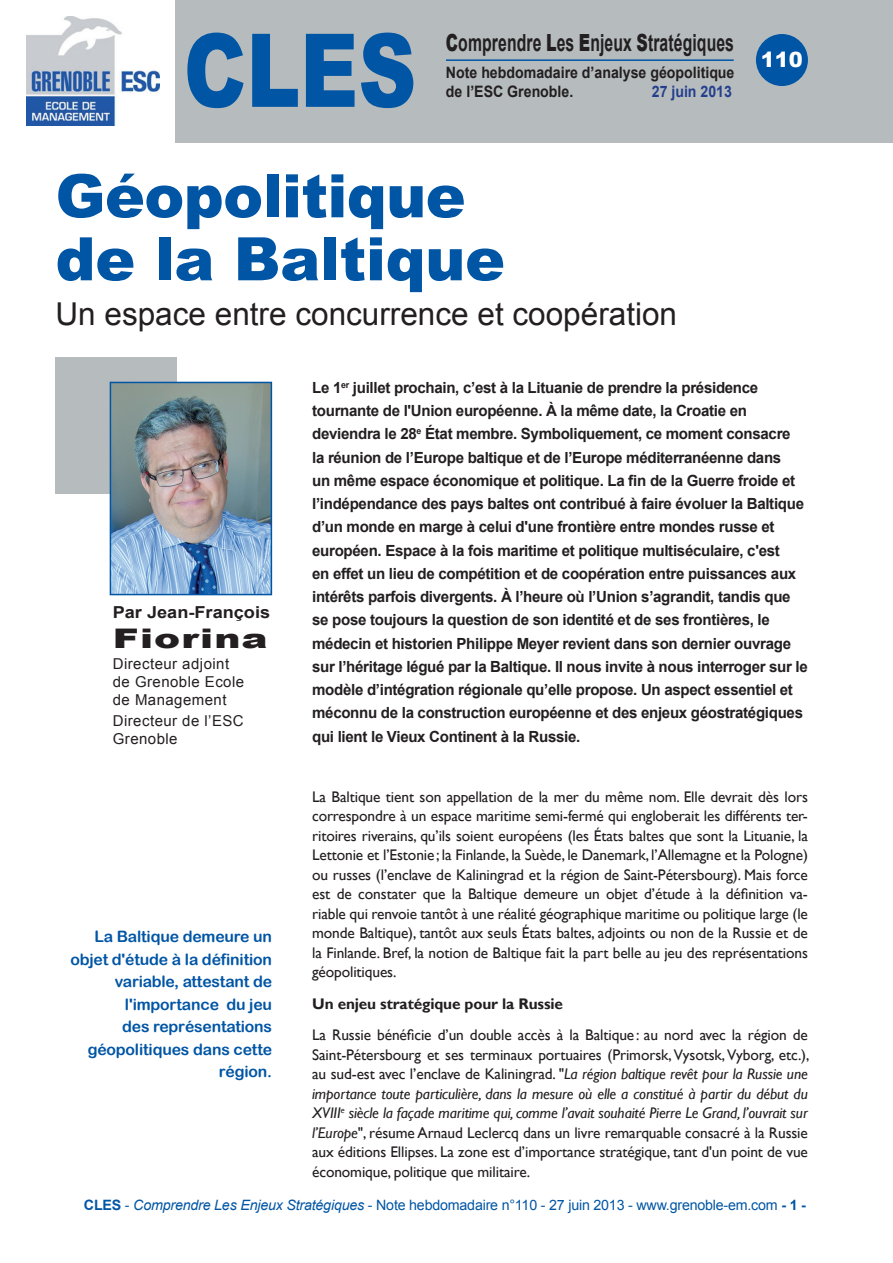
<style>
.page{position:relative;width:893px;height:1263px;background:#fff}
.page>*{position:absolute;margin:0;border:0;box-sizing:border-box;transform-origin:0 0}
.t1{font:900 102px "Arial";color:#0155a5;scale:.79 1}
.t2{font:900 60px/63px "Arial";letter-spacing:-.01em;color:#0155a5}
.t3{font:31.5px "Arial";color:#231f20}
.t4{font:900 27px "Arial";letter-spacing:.03em;color:#231f20;scale:1.45 1}
.t5{font:700 23.55px "Arial";letter-spacing:.005em;color:#231f20;scale:.67 1}
.t6{font:900 21px "Arial";color:#fff}
.t7{font:700 16.5px "Arial";color:#231f20;scale:1.1 1}
.t8{font:15.75px/22.5px "Arial Rounded MT Bold";letter-spacing:-.01em;color:#0155a5;text-align:right}
.t9{font:700 15.75px/18.9px "Arial";color:#231f20;scale:.9 1}
.t10{font:700 15.75px "Arial";color:#253f8e;scale:.9 1}
.t11{font:15.3px/19.5px "Gill Sans";letter-spacing:-.01em;color:#231f20;text-align:justify}
.t12{font:700 15.3px/23.2px "Arial";letter-spacing:-.02em;color:#231f20}
.t13{font:700 15.3px "Gill Sans";letter-spacing:-.01em;color:#231f20}
.t14{font:15px/18px "Arial";letter-spacing:.03em;color:#231f20}
.t15{font:14.25px "Arial";letter-spacing:-.015em;color:#0155a5}
.s1{font-weight:900}
.s2{font-style:italic}
.s3{font-weight:700}
</style>
<div class="page">
<div style="left:175px;top:0;width:718px;height:143px;background:#b6bcbe"></div>
<img style="left:26px;top:17px;width:134px;height:109px">
<hr style="left:446px;top:59px;width:288px;height:2px;background:#0155a5">
<div style="left:756px;top:34px;width:52px;height:52px;background:#0155a5;border-radius:50%"></div>
<div style="left:56px;top:357px;width:121px;height:136px;background:#b6bcbe"></div>
<img style="left:113px;top:385px;width:156px;height:207px">
<div style="left:110px;top:382px;width:162px;height:213px;border:2px solid #0155a5"></div>
<h1 class="t1" style="left:184px;top:-4px;width:296px">CLES</h1>
<h3 class="t5" style="left:446px;top:27px;width:431px"><span class="s1">C</span>omprendre <span class="s1">L</span>es <span class="s1">E</span>njeux <span class="s1">S</span>tratégiques</h3>
<p class="t9" style="left:446px;top:63px;width:322px">Note hebdomadaire d’analyse géopolitique de l’ESC Grenoble.</p>
<p class="t10" style="left:652px;top:81px;width:91px">27 juin 2013</p>
<h2 class="t2" style="left:56px;top:163px;width:451px">Géopolitique de la Baltique</h2>
<h3 class="t3" style="left:56px;top:294px;width:623px">Un espace entre concurrence et coopération</h3>
<h3 class="t6" style="left:761px;top:44px;width:44px">110</h3>
<p class="t7" style="left:113px;top:601px;width:145px">Par Jean-François</p>
<h3 class="t4" style="left:113px;top:618px;width:108px">Fiorina</h3>
<p class="t14" style="left:113px;top:654px;width:133px">Directeur adjoint de Grenoble Ecole de Management</p>
<p class="t14" style="left:113px;top:711px;width:133px">Directeur de l’ESC<br>Grenoble</p>
<p class="t8" style="left:70px;top:925px;width:203px">La Baltique demeure un objet d'étude à la définition variable, attestant de l'importance du jeu<br>des représentations géopolitiques dans cette région.</p>
<p class="t12" style="left:312px;top:376px;width:497px">Le 1<sup>er</sup> juillet prochain, c’est à la Lituanie de prendre la présidence tournante de l'Union européenne. À la même date, la Croatie en deviendra le 28<sup>e</sup> État membre. Symboliquement, ce moment consacre<br>la réunion de l’Europe baltique et de l’Europe méditerranéenne dans<br>un même espace économique et politique. La fin de la Guerre froide et l’indépendance des pays baltes ont contribué à faire évoluer la Baltique d’un monde en marge à celui d'une frontière entre mondes russe et européen. Espace à la fois maritime et politique multiséculaire, c'est<br>en effet un lieu de compétition et de coopération entre puissances aux intérêts parfois divergents. À l’heure où l’Union s’agrandit, tandis que se pose toujours la question de son identité et de ses frontières, le médecin et historien Philippe Meyer revient dans son dernier ouvrage sur l’héritage légué par la Baltique. Il nous invite à nous interroger sur le modèle d’intégration régionale qu’elle propose. Un aspect essentiel et méconnu de la construction européenne et des enjeux géostratégiques qui lient le Vieux Continent à la Russie.</p>
<p class="t11" style="left:312px;top:787px;width:497px">La Baltique tient son appellation de la mer du même nom. Elle devrait dès lors correspondre à un espace maritime semi-fermé qui engloberait les différents ter&shy;ritoires riverains, qu’ils soient européens (les États baltes que sont la Lituanie, la Lettonie et l’Estonie; la Finlande, la Suède, le Danemark, l’Allemagne et la Pologne) ou russes (l’enclave de Kaliningrad et la région de Saint-Pétersbourg). Mais force est de constater que la Baltique demeure un objet d’étude à la définition va&shy;riable qui renvoie tantôt à une réalité géographique maritime ou politique large (le monde Baltique), tantôt aux seuls États baltes, adjoints ou non de la Russie et de la Finlande. Bref, la notion de Baltique fait la part belle au jeu des représentations géopolitiques.</p>
<p class="t13" style="left:312px;top:994px;width:252px">Un enjeu stratégique pour la Russie</p>
<p class="t11" style="left:312px;top:1025px;width:499px">La Russie bénéficie d’un double accès à la Baltique: au nord avec la région de Saint-Pétersbourg et ses terminaux portuaires (Primorsk, Vysotsk, Vyborg, etc.), au sud-est avec l’enclave de Kaliningrad. "<span class="s2">La région baltique revêt pour la Russie une importance toute particulière, dans la mesure où elle a constitué à partir du début du XVIII</span><sup>e</sup> <span class="s2">siècle la façade maritime qui, comme l’avait souhaité Pierre Le Grand, l’ouvrait sur l’Europe</span>", résume Arnaud Leclercq dans un livre remarquable consacré à la Russie aux éditions Ellipses. La zone est d’importance stratégique, tant d'un point de vue économique, politique que militaire.</p>
<p class="t15" style="left:84px;top:1195px;width:723px"><span class="s3">CLES</span> - <span class="s2">Comprendre Les Enjeux Stratégiques</span> - Note hebdomadaire n°110 - 27 juin 2013 - www.grenoble-em.com <span class="s3">- 1 -</span></p>
</div>
